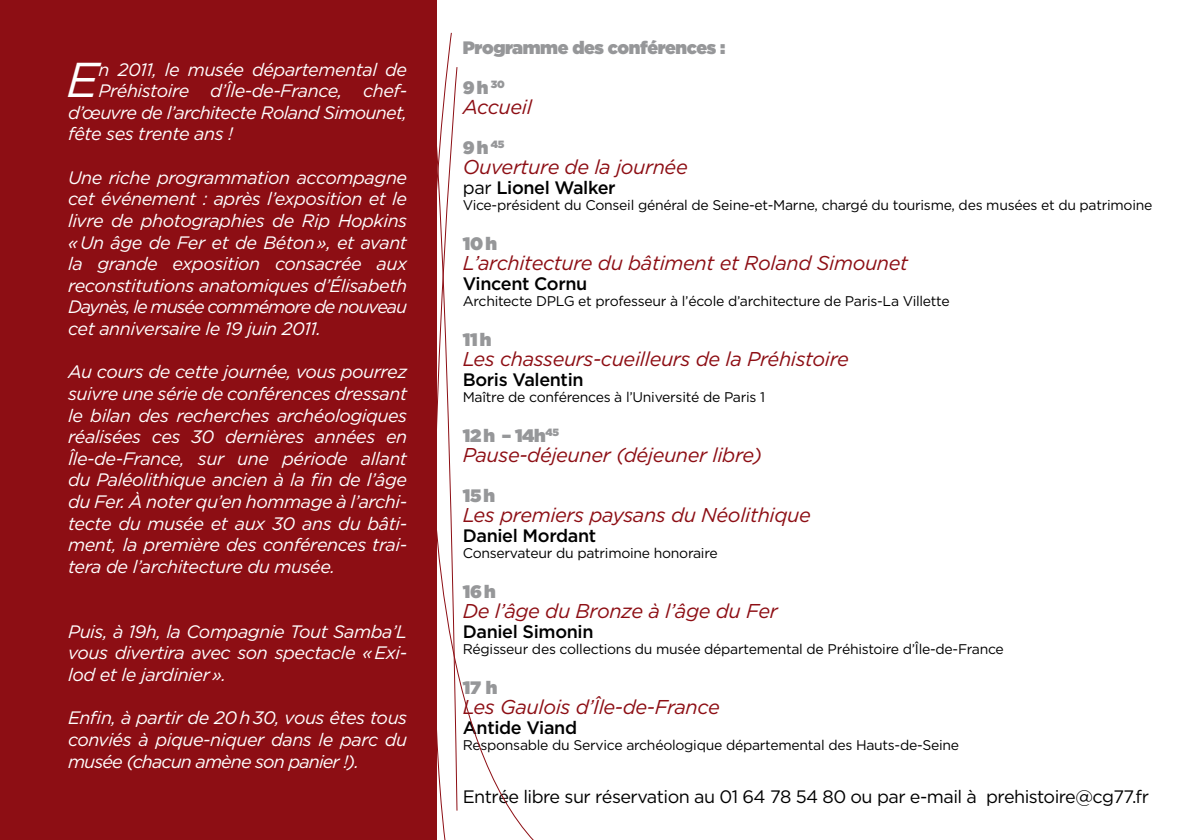
<style>
.page{position:relative;width:1191px;height:840px;background:#fff}
.page>*{position:absolute;margin:0;border:0;box-sizing:border-box;transform-origin:0 0}
.t1{font:italic 48.8px "Gotham";color:#fff}
.t2{font:italic 20px "Gotham";letter-spacing:-.02em;color:#8d0e14}
.t3{font:italic 18px/21.6px "Gotham";letter-spacing:-.025em;color:#fff;text-align:justify}
.t4{font:500 18px "Gotham";letter-spacing:-.02em;color:#000}
.t5{font:18px "Gotham";letter-spacing:-.03em;color:#000}
.t6{font:900 18px "Gotham";letter-spacing:-.02em;color:#969799}
.t7{font:14px "Gotham";letter-spacing:-.02em;color:#000}
.s1{font-weight:400}
</style>
<div class="page">
<div style="left:0;top:0;width:437px;height:839px;background:#8d0e14"></div>
<svg style="left:437px;top:32px;width:20px;height:807px"></svg>
<p class="t3" style="left:98px;top:58px;width:310px">n 2011, le musée départemental de</p>
<p class="t3" style="left:98px;top:80px;width:310px">Préhistoire d’Île-de-France, chef-</p>
<p class="t3" style="left:68px;top:101px;width:341px">d’œuvre de l’architecte Roland Simounet,</p>
<p class="t3" style="left:68px;top:123px;width:166px">fête ses trente ans !</p>
<p class="t3" style="left:68px;top:166px;width:341px">Une riche programmation accompagne cet événement : après l’exposition et le livre de photographies de Rip Hopkins «Un âge de Fer et de Béton», et avant la grande exposition consacrée aux reconstitutions anatomiques d’Élisabeth Daynès, le musée commémore de nouveau cet anniversaire le 19 juin 2011.</p>
<p class="t3" style="left:68px;top:361px;width:341px">Au cours de cette journée, vous pourrez suivre une série de conférences dressant le bilan des recherches archéologiques réalisées ces 30 dernières années en Île-de-France, sur une période allant du Paléolithique ancien à la fin de l’âge du Fer. À noter qu’en hommage à l’archi&shy;tecte du musée et aux 30 ans du bâti&shy;ment, la première des conférences trai&shy;tera de l’architecture du musée.</p>
<h1 class="t1" style="left:67px;top:53px;width:33px">E</h1>
<p class="t3" style="left:68px;top:620px;width:341px">Puis, à 19h, la Compagnie Tout Samba’L vous divertira avec son spectacle «Exi&shy;lod et le jardinier».</p>
<p class="t3" style="left:68px;top:706px;width:341px">Enfin, à partir de 20h30, vous êtes tous conviés à pique-niquer dans le parc du musée (chacun amène son panier !).</p>
<p class="t6" style="left:463px;top:37px;width:264px">Programme des conférences :</p>
<p class="t6" style="left:463px;top:77px;width:44px">9h<sup>30</sup></p>
<p class="t2" style="left:463px;top:95px;width:71px">Accueil</p>
<p class="t6" style="left:463px;top:137px;width:43px">9h<sup>45</sup></p>
<p class="t2" style="left:463px;top:155px;width:226px">Ouverture de la journée</p>
<p class="t4" style="left:463px;top:177px;width:154px"><span class="s1">par</span> Lionel Walker</p>
<p class="t7" style="left:463px;top:197px;width:691px">Vice-président du Conseil général de Seine-et-Marne, chargé du tourisme, des musées et du patrimoine</p>
<p class="t6" style="left:463px;top:233px;width:36px">10h</p>
<p class="t2" style="left:463px;top:251px;width:447px">L’architecture du bâtiment et Roland Simounet</p>
<p class="t4" style="left:463px;top:273px;width:126px">Vincent Cornu</p>
<p class="t7" style="left:463px;top:293px;width:488px">Architecte DPLG et professeur à l’école d’architecture de Paris-La Villette</p>
<p class="t6" style="left:463px;top:329px;width:30px">11h</p>
<p class="t2" style="left:463px;top:347px;width:388px">Les chasseurs-cueilleurs de la Préhistoire</p>
<p class="t4" style="left:463px;top:369px;width:122px">Boris Valentin</p>
<p class="t7" style="left:463px;top:389px;width:304px">Maître de conférences à l’Université de Paris 1</p>
<p class="t6" style="left:463px;top:425px;width:98px">12h – 14h<sup>45</sup></p>
<p class="t2" style="left:463px;top:443px;width:301px">Pause-déjeuner (déjeuner libre)</p>
<p class="t6" style="left:463px;top:485px;width:34px">15h</p>
<p class="t2" style="left:463px;top:503px;width:349px">Les premiers paysans du Néolithique</p>
<p class="t4" style="left:463px;top:525px;width:135px">Daniel Mordant</p>
<p class="t7" style="left:463px;top:545px;width:256px">Conservateur du patrimoine honoraire</p>
<p class="t6" style="left:463px;top:581px;width:35px">16h</p>
<p class="t2" style="left:463px;top:599px;width:316px">De l’âge du Bronze à l’âge du Fer</p>
<p class="t4" style="left:463px;top:621px;width:132px">Daniel Simonin</p>
<p class="t7" style="left:463px;top:641px;width:542px">Régisseur des collections du musée départemental de Préhistoire d’Île-de-France</p>
<p class="t6" style="left:463px;top:677px;width:36px">17 h</p>
<p class="t2" style="left:463px;top:695px;width:258px">Les Gaulois d’Île-de-France</p>
<p class="t4" style="left:463px;top:717px;width:116px">Antide Viand</p>
<p class="t7" style="left:463px;top:737px;width:498px">Responsable du Service archéologique départemental des Hauts-de-Seine</p>
<p class="t5" style="left:463px;top:785px;width:687px">Entrée libre sur réservation au 01 64 78 54 80 ou par e-mail à prehistoire@cg77.fr</p>
</div>
